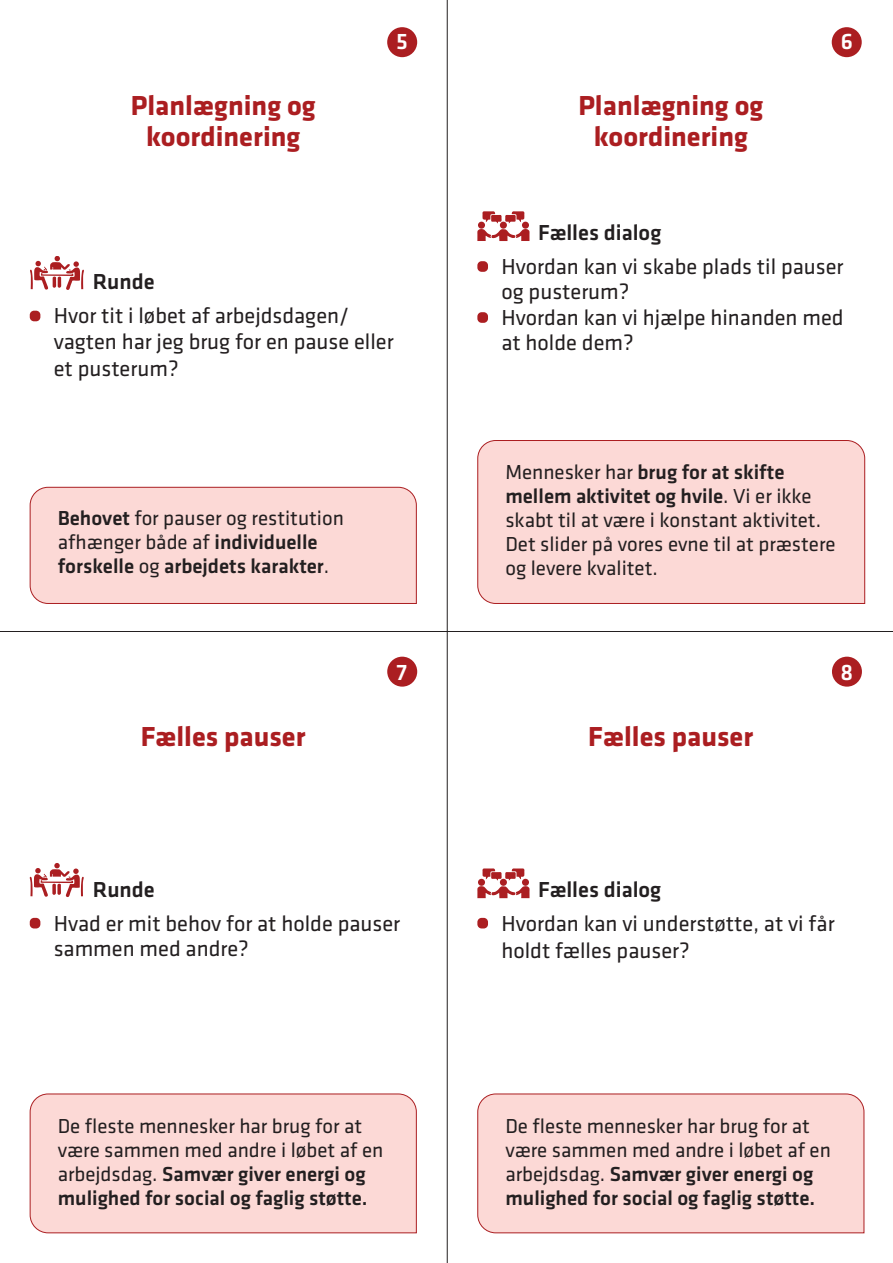
<style>
.page{position:relative;width:893px;height:1263px;background:#fff}
.page>*{position:absolute;margin:0;border:0;box-sizing:border-box;transform-origin:0 0}
.overskrift{font:700 28.5px/31.5px "Klavika";color:#ab1e21;text-align:center}
.t1{font:500 23.25px "Klavika";color:#fff}
.brød_bullet{font:22.5px/25.5px "Klavika";color:#231f20}
.brød{font:500 22.5px "Klavika";color:#231f20}
.tekstkasse{font:21px/24px "Klavika";color:#231f20}
.tekstkasse-2{font:500 21px/24px "Klavika";color:#231f20}
.s1{font-weight:400}
.s2{font-weight:500}
</style>
<div class="page">
<hr style="left:447px;top:0;width:1px;height:1263px;background:#231f20">
<hr style="left:0;top:631px;width:893px;height:1px;background:#231f20">
<div style="left:30px;top:311px;width:10px;height:10px;background:#ab1e21;border-radius:4px"></div>
<svg style="left:30px;top:256px;width:54px;height:34px"></svg>
<div style="left:29px;top:486px;width:388px;height:118px;background:#fcd9d6"></div>
<div style="left:387px;top:27px;width:30px;height:30px;background:#ab1e21;border-radius:50%"></div>
<div style="left:477px;top:261px;width:11px;height:11px;background:#ab1e21;border-radius:4px"></div>
<div style="left:477px;top:312px;width:11px;height:11px;background:#ab1e21;border-radius:4px"></div>
<svg style="left:477px;top:212px;width:52px;height:29px"></svg>
<div style="left:477px;top:440px;width:388px;height:164px;background:#fcd9d6"></div>
<div style="left:832px;top:27px;width:30px;height:30px;background:#ab1e21;border-radius:50%"></div>
<div style="left:30px;top:918px;width:10px;height:10px;background:#ab1e21;border-radius:4px"></div>
<svg style="left:30px;top:863px;width:54px;height:34px"></svg>
<div style="left:29px;top:1093px;width:388px;height:140px;background:#fcd9d6"></div>
<div style="left:387px;top:657px;width:30px;height:30px;background:#ab1e21;border-radius:50%"></div>
<div style="left:477px;top:918px;width:11px;height:10px;background:#ab1e21;border-radius:4px"></div>
<svg style="left:477px;top:868px;width:53px;height:30px"></svg>
<div style="left:477px;top:1093px;width:388px;height:140px;background:#fcd9d6"></div>
<div style="left:832px;top:657px;width:30px;height:30px;background:#ab1e21;border-radius:50%"></div>
<p class="overskrift" style="left:131px;top:90px;width:187px">Planlægning og koordinering</p>
<p class="t1" style="left:396px;top:26px;width:13px">5</p>
<p class="brød" style="left:93px;top:267px;width:63px">Runde</p>
<p class="brød_bullet" style="left:54px;top:302px;width:341px">Hvor tit i løbet af arbejdsdagen/ vagten har jeg brug for en pause eller</p>
<p class="brød_bullet" style="left:54px;top:355px;width:126px">et pusterum?</p>
<p class="tekstkasse-2" style="left:58px;top:505px;width:288px">Behovet <span class="s1">for pauser og restitution afhænger både af</span> individuelle forskelle <span class="s1">og</span> arbejdets karakter<span class="s1">.</span></p>
<p class="overskrift" style="left:141px;top:722px;width:166px">Fælles pauser</p>
<p class="t1" style="left:397px;top:656px;width:12px">7</p>
<p class="brød" style="left:93px;top:874px;width:63px">Runde</p>
<p class="brød_bullet" style="left:54px;top:910px;width:348px">Hvad er mit behov for at holde pauser sammen med andre?</p>
<p class="tekstkasse" style="left:58px;top:1113px;width:327px">De fleste mennesker har brug for at være sammen med andre i løbet af en arbejdsdag. <span class="s2">Samvær giver energi og mulighed for social og faglig støtte.</span></p>
<p class="overskrift" style="left:578px;top:90px;width:187px">Planlægning og koordinering</p>
<p class="t1" style="left:841px;top:26px;width:14px">6</p>
<p class="brød" style="left:538px;top:217px;width:125px">Fælles dialog</p>
<p class="brød_bullet" style="left:501px;top:253px;width:344px">Hvordan kan vi skabe plads til pauser og pusterum?</p>
<p class="brød_bullet" style="left:501px;top:304px;width:344px">Hvordan kan vi hjælpe hinanden med at holde dem?</p>
<p class="tekstkasse" style="left:505px;top:460px;width:332px">Mennesker har <span class="s2">brug for at skifte mellem aktivitet og hvile</span>. Vi er ikke skabt til at være i konstant aktivitet.<br>Det slider på vores evne til at præstere og levere kvalitet.</p>
<p class="overskrift" style="left:588px;top:722px;width:166px">Fælles pauser</p>
<p class="t1" style="left:840px;top:656px;width:14px">8</p>
<p class="brød" style="left:538px;top:874px;width:125px">Fælles dialog</p>
<p class="brød_bullet" style="left:501px;top:909px;width:335px;line-height:27.5px">Hvordan kan vi understøtte, at vi får holdt fælles pauser?</p>
<p class="tekstkasse" style="left:505px;top:1113px;width:327px">De fleste mennesker har brug for at være sammen med andre i løbet af en arbejdsdag. <span class="s2">Samvær giver energi og mulighed for social og faglig støtte.</span></p>
</div>
